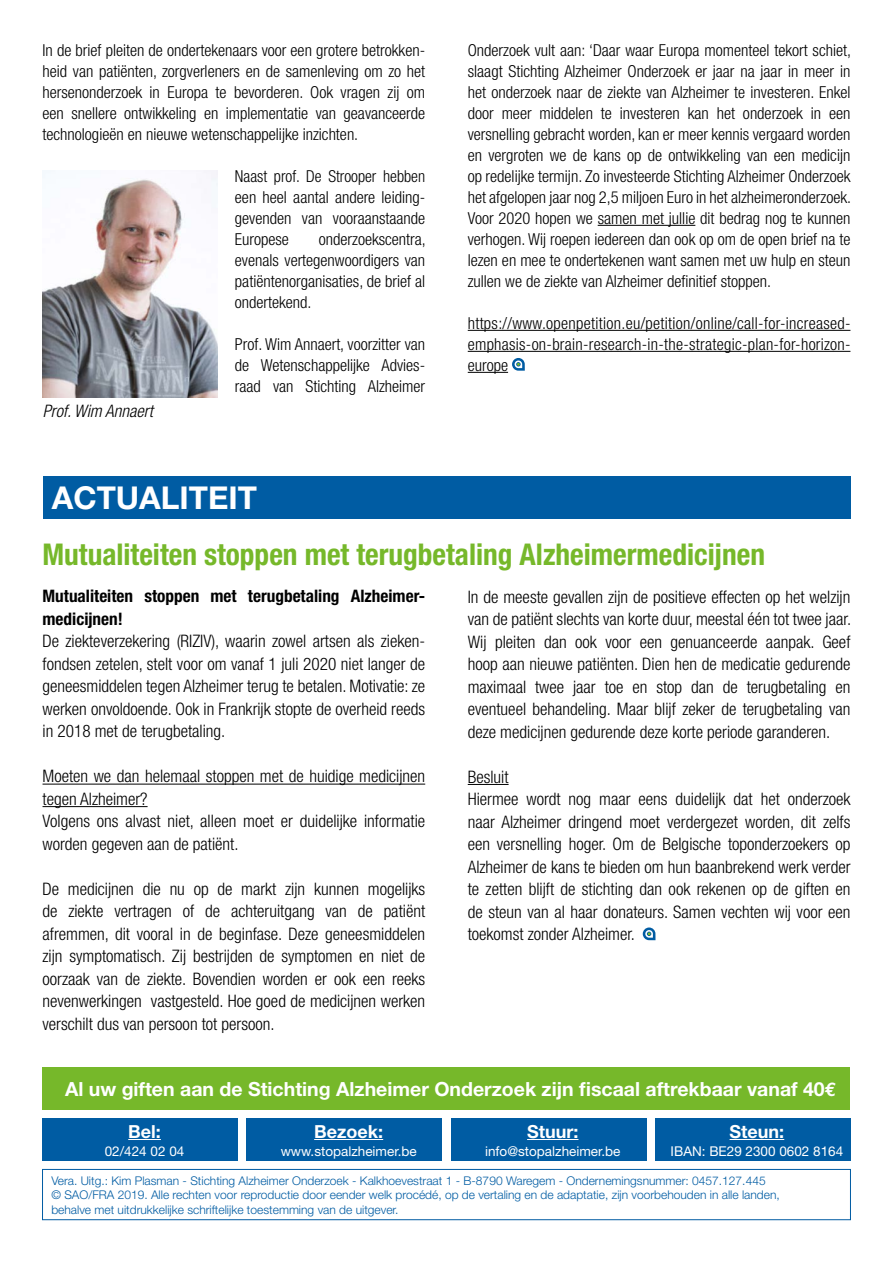
<style>
.page{position:relative;width:893px;height:1263px;background:#fff}
.page>*{position:absolute;margin:0;border:0;box-sizing:border-box;transform-origin:0 0}
.t1{font:700 31.5px "Helvetica Neue";color:#fff}
.t2{font:700 condensed 30px "Helvetica Neue";color:#76b82a}
.t3{font:700 19.5px "Helvetica Neue";color:#fff}
.t4{font:700 18px "Helvetica Neue";color:#fff}
.t5{font:300 condensed 17.25px/22.5px "Helvetica Neue";color:#000;text-align:justify}
.t6{font:700 condensed 17.25px/22.5px "Helvetica Neue";color:#000}
.t7{font:italic 300 condensed 17.25px "Helvetica Neue";color:#000}
.t8{font:300 condensed 16.5px/21px "Helvetica Neue";color:#000;text-align:justify}
.t9{font:13.5px "Helvetica Neue";color:#fff}
.t10{font:300 12px/14.2px "Helvetica Neue";color:#005ca3}
.s1{font-family:"Euro Mono"}
</style>
<div class="page">
<div style="left:43px;top:1067px;width:807px;height:43px;background:#76b82a"></div>
<div style="left:42px;top:1169px;width:809px;height:51px;border:1px solid #005ca3"></div>
<div style="left:43px;top:1118px;width:195px;height:43px;background:#005ca3"></div>
<hr style="left:128px;top:1139px;width:33px;height:1px;background:#fff">
<div style="left:655px;top:1118px;width:195px;height:43px;background:#005ca3"></div>
<hr style="left:729px;top:1139px;width:55px;height:1px;background:#fff">
<div style="left:451px;top:1118px;width:195px;height:43px;background:#005ca3"></div>
<hr style="left:527px;top:1139px;width:51px;height:1px;background:#fff">
<div style="left:247px;top:1118px;width:195px;height:43px;background:#005ca3"></div>
<hr style="left:314px;top:1139px;width:69px;height:1px;background:#fff">
<hr style="left:598px;top:225px;width:97px;height:1px;background:#000">
<hr style="left:468px;top:330px;width:382px;height:1px;background:#000">
<hr style="left:468px;top:351px;width:382px;height:1px;background:#000">
<hr style="left:468px;top:372px;width:40px;height:1px;background:#000">
<svg style="left:512px;top:358px;width:13px;height:13px"></svg>
<hr style="left:43px;top:784px;width:382px;height:1px;background:#000">
<hr style="left:43px;top:806px;width:105px;height:1px;background:#000">
<hr style="left:468px;top:784px;width:41px;height:1px;background:#000">
<svg style="left:643px;top:927px;width:12px;height:13px"></svg>
<img style="left:42px;top:170px;width:176px;height:228px">
<div style="left:43px;top:476px;width:808px;height:43px;background:#005ca3"></div>
<p class="t8" style="left:43px;top:39px;width:384px">In de brief pleiten de ondertekenaars voor een grotere betrokken&shy;heid van patiënten, zorgverleners en de samenleving om zo het hersenonderzoek in Europa te bevorderen. Ook vragen zij om een snellere ontwikkeling en implementatie van geavanceerde technologieën en nieuwe wetenschappelijke inzichten.</p>
<p class="t8" style="left:235px;top:165px;width:192px">Naast prof. De Strooper hebben een heel aantal andere leiding&shy;gevenden van vooraanstaande Europese</p>
<p class="t8" style="left:235px;top:228px;width:192px;text-indent:84px">onderzoekscentra, evenals vertegenwoordigers van patiëntenorganisaties, de brief al ondertekend.</p>
<p class="t8" style="left:235px;top:333px;width:192px">Prof. Wim Annaert, voorzitter van de Wetenschappelijke Advies&shy;raad van Stichting Alzheimer</p>
<p class="t7" style="left:43px;top:401px;width:112px">Prof. Wim Annaert</p>
<h1 class="t1" style="left:52px;top:478px;width:207px">ACTUALITEIT</h1>
<p class="t8" style="left:468px;top:39px;width:385px">Onderzoek vult aan: ‘Daar waar Europa momenteel tekort schiet, slaagt Stichting Alzheimer Onderzoek er jaar na jaar in meer in het onderzoek naar de ziekte van Alzheimer te investeren. Enkel door meer middelen te investeren kan het onderzoek in een versnelling gebracht worden, kan er meer kennis vergaard worden en vergroten we de kans op de ontwikkeling van een medicijn op redelijke termijn. Zo investeerde Stichting Alzheimer Onderzoek het afgelopen jaar nog 2,5 miljoen Euro in het alzheimeronderzoek.<br>Voor 2020 hopen we samen met jullie dit bedrag nog te kunnen verhogen. Wij roepen iedereen dan ook op om de open brief na te lezen en mee te ondertekenen want samen met uw hulp en steun zullen we de ziekte van Alzheimer definitief stoppen.</p>
<p class="t8" style="left:468px;top:312px;width:384px">https://www.openpetition.eu/petition/online/call-for-increased&shy;emphasis-on-brain-research-in-the-strategic-plan-for-horizon&shy;europe</p>
<h2 class="t2" style="left:43px;top:536px;width:724px">Mutualiteiten stoppen met terugbetaling Alzheimermedicijnen</h2>
<p class="t6" style="left:43px;top:585px;width:384px">Mutualiteiten stoppen met terugbetaling Alzheimer&shy;medicijnen!</p>
<p class="t5" style="left:43px;top:630px;width:384px">De ziekteverzekering (RIZIV), waarin zowel artsen als zieken&shy;fondsen zetelen, stelt voor om vanaf 1 juli 2020 niet langer de geneesmiddelen tegen Alzheimer terug te betalen. Motivatie: ze werken onvoldoende. Ook in Frankrijk stopte de overheid reeds in 2018 met de terugbetaling.</p>
<p class="t5" style="left:43px;top:765px;width:384px;text-align:left">Moeten we dan helemaal stoppen met de huidige medicijnen tegen Alzheimer?<br>Volgens ons alvast niet, alleen moet er duidelijke informatie worden gegeven aan de patiënt.</p>
<p class="t5" style="left:43px;top:877px;width:384px">De medicijnen die nu op de markt zijn kunnen mogelijks de ziekte vertragen of de achteruitgang van de patiënt afremmen, dit vooral in de beginfase. Deze geneesmiddelen zijn symptomatisch. Zij bestrijden de symptomen en niet de oorzaak van de ziekte. Bovendien worden er ook een reeks nevenwerkingen vastgesteld. Hoe goed de medicijnen werken verschilt dus van persoon tot persoon.</p>
<p class="t5" style="left:468px;top:585px;width:385px">In de meeste gevallen zijn de positieve effecten op het welzijn van de patiënt slechts van korte duur, meestal één tot twee jaar.<br>Wij pleiten dan ook voor een genuanceerde aanpak. Geef hoop aan nieuwe patiënten. Dien hen de medicatie gedurende maximaal twee jaar toe en stop dan de terugbetaling en eventueel behandeling. Maar blijf zeker de terugbetaling van deze medicijnen gedurende deze korte periode garanderen.</p>
<p class="t5" style="left:468px;top:765px;width:384px;text-align:left">Besluit<br>Hiermee wordt nog maar eens duidelijk dat het onderzoek naar Alzheimer dringend moet verdergezet worden, dit zelfs een versnelling hoger. Om de Belgische toponderzoekers op Alzheimer de kans te bieden om hun baanbrekend werk verder te zetten blijft de stichting dan ook rekenen op de giften en de steun van al haar donateurs. Samen vechten wij voor een toekomst zonder Alzheimer.</p>
<p class="t3" style="left:65px;top:1077px;width:773px">Al uw giften aan de Stichting Alzheimer Onderzoek zijn fiscaal aftrekbaar vanaf 40<span class="s1">€</span></p>
<p class="t4" style="left:128px;top:1120px;width:34px">Bel:</p>
<p class="t9" style="left:105px;top:1143px;width:81px">02/424 02 04</p>
<p class="t4" style="left:314px;top:1120px;width:71px">Bezoek:</p>
<p class="t9" style="left:281px;top:1143px;width:137px">www.stopalzheimer.be</p>
<p class="t4" style="left:527px;top:1120px;width:53px">Stuur:</p>
<p class="t9" style="left:485px;top:1143px;width:137px">info@stopalzheimer.be</p>
<p class="t4" style="left:729px;top:1120px;width:56px">Steun:</p>
<p class="t9" style="left:671px;top:1143px;width:174px">IBAN: BE29 2300 0602 8164</p>
<p class="t10" style="left:51px;top:1173px;width:730px">Vera. Uitg.: Kim Plasman - Stichting Alzheimer Onderzoek - Kalkhoevestraat 1 - B-8790 Waregem - Ondernemingsnummer: 0457.127.445<br>© SAO/FRA 2019. Alle rechten voor reproductie door eender welk procédé, op de vertaling en de adaptatie, zijn voorbehouden in alle landen, behalve met uitdrukkelijke schriftelijke toestemming van de uitgever.</p>
</div>
